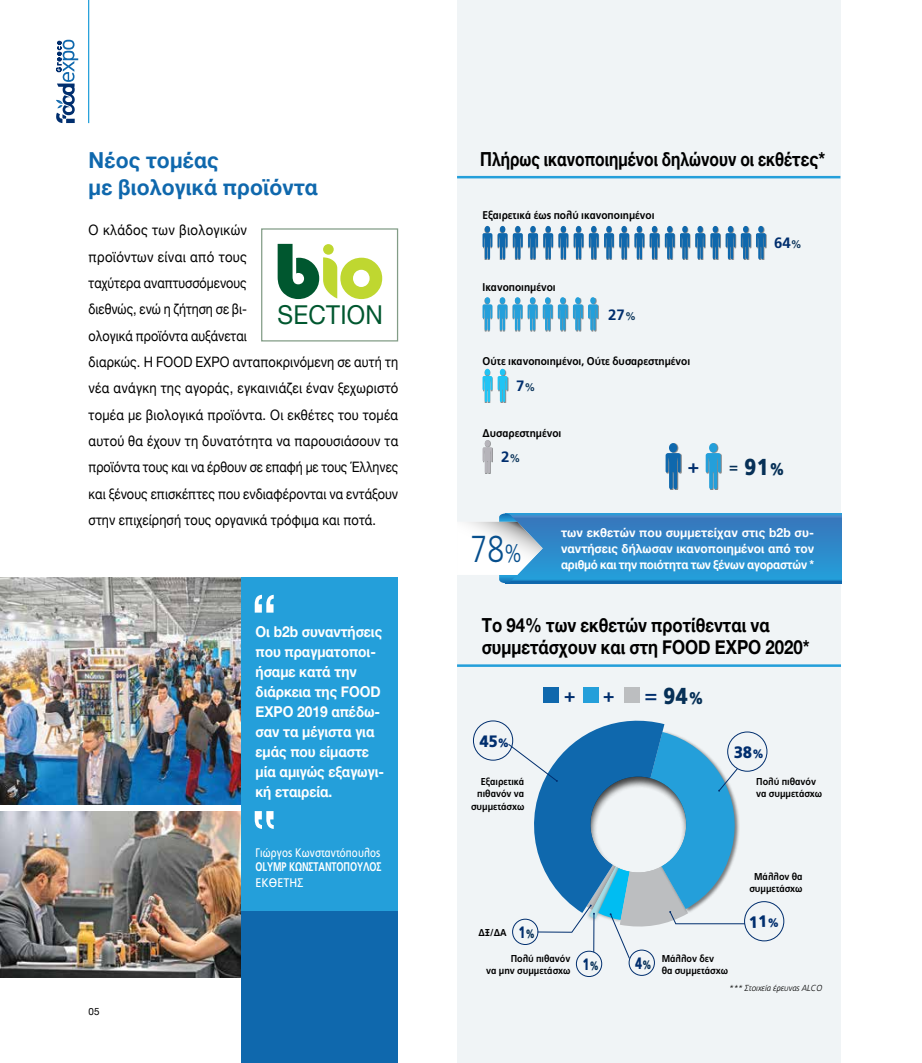
<style>
.page{position:relative;width:922px;height:1063px;background:#fff}
.page>*{position:absolute;margin:0;border:0;box-sizing:border-box;transform-origin:0 0}
.t1{font:300 37.5px "PF Catalog";color:#074f8d;scale:.81 1}
.t2{font:26px "Helvetica Neue";letter-spacing:.01em;color:#00572f;scale:.93 1}
.t3{font:900 23.12px "PF Catalog";color:#063057;scale:.9 1}
.t4{font:700 22px/26.2px "Helvetica Neue";letter-spacing:.01em;color:#0f68ad;scale:.96 1}
.t5{font:700 20px "PFDIN Display Pro";color:#002e6e}
.t6{font:700 19.38px/22.5px "Helvetica Neue";color:#000;scale:.87 1}
.t7{font:700 19.38px "Helvetica Neue";color:#000;scale:.81 1}
.t8{font:900 16.5px "PF Catalog";color:#002e6e;scale:.95 1}
.t9{font:900 16.5px "PF Catalog";color:#002e6e;scale:.72 1}
.t10{font:700 15px/20px "Helvetica Neue";letter-spacing:-.005em;color:#fff;scale:.92 1}
.t11{font:700 15px "PF Catalog";color:#002e6e}
.t12{font:14.38px/26.2px "Helvetica Neue";letter-spacing:.01em;color:#000;scale:.92 1}
.t13{font:700 12.5px/16.2px "Helvetica Neue";letter-spacing:-.015em;color:#fff;text-align:justify}
.t14{font:12.5px "PF Catalog";letter-spacing:.01em;color:#fff;scale:.81 1}
.t15{font:700 12.5px "PF Catalog";letter-spacing:-.01em;color:#fff;scale:.73 1}
.t16{font:12.5px "PF Catalog";letter-spacing:.01em;color:#fff;scale:.9 1}
.t17{font:700 11.25px "PF Catalog";color:#000;scale:.9 1}
.t18{font:700 10px/12.5px "PF Catalog";color:#000;text-align:center;scale:.9 1}
.t19{font:10px "Helvetica Neue";color:#000}
.t20{font:italic 300 8.75px "PF Catalog";color:#000;scale:.95 1}
.s1{font-size:11px;color:#063057}
.s2{font-weight:700;font-size:15px}
.s3{font-size:16.88px}
.s4{font-size:25px}
.s5{font-size:12.12px}
.s6{font-family:"PFDIN Display Pro";font-weight:700;font-size:20px;color:#002e6e}
.s7{font-weight:900;font-size:16.5px;color:#002e6e}
.s8{font-weight:900;font-size:12.12px;color:#063057}
.s9{font-size:12.12px;color:#063057}
</style>
<div class="page">
<img style="left:0;top:578px;width:241px;height:226px">
<img style="left:0;top:811px;width:241px;height:167px">
<div style="left:457px;top:0;width:383px;height:1063px;background:#f0f4f6"></div>
<div style="left:576px;top:951px;width:25px;height:26px;border:1px solid #002e6e;border-radius:50%"></div>
<div style="left:628px;top:950px;width:26px;height:26px;border:1px solid #002e6e;border-radius:50%"></div>
<div style="left:473px;top:721px;width:40px;height:39px;border:1px solid #002e6e;border-radius:50%"></div>
<div style="left:744px;top:901px;width:40px;height:40px;border:1px solid #002e6e;border-radius:50%"></div>
<div style="left:241px;top:911px;width:157px;height:152px;background:#0f68ad"></div>
<div style="left:241px;top:578px;width:157px;height:333px;background:#249fda"></div>
<svg style="left:255px;top:595px;width:19px;height:18px"></svg>
<svg style="left:255px;top:811px;width:19px;height:18px"></svg>
<hr style="left:457px;top:664px;width:383px;height:3px;background:#249fda">
<hr style="left:457px;top:176px;width:383px;height:2px;background:#249fda">
<svg style="left:542px;top:513px;width:298px;height:70px;background:#2d89c9"></svg>
<svg style="left:457px;top:513px;width:85px;height:70px"></svg>
<div style="left:666px;top:444px;width:15px;height:46px;background:#000;opacity:.44"></div>
<svg style="left:665px;top:453px;width:15px;height:36px"></svg>
<svg style="left:668px;top:443px;width:9px;height:10px"></svg>
<div style="left:706px;top:444px;width:15px;height:46px;background:#000;opacity:.44"></div>
<svg style="left:705px;top:453px;width:15px;height:36px"></svg>
<div style="left:709px;top:443px;width:8px;height:10px;background:#249fda;border-radius:50%"></div>
<div style="left:483px;top:227px;width:283px;height:33px;background:#000;opacity:.44"></div>
<svg style="left:482px;top:226px;width:25px;height:33px"></svg>
<svg style="left:513px;top:226px;width:9px;height:33px"></svg>
<svg style="left:528px;top:226px;width:70px;height:33px"></svg>
<svg style="left:604px;top:226px;width:9px;height:33px"></svg>
<svg style="left:619px;top:226px;width:70px;height:33px"></svg>
<svg style="left:695px;top:226px;width:9px;height:33px"></svg>
<svg style="left:710px;top:226px;width:55px;height:33px"></svg>
<svg style="left:742px;top:226px;width:6px;height:7px"></svg>
<div style="left:483px;top:369px;width:25px;height:34px;background:#000;opacity:.44"></div>
<div style="left:484px;top:369px;width:6px;height:7px;background:#20c4f4;border-radius:50%"></div>
<svg style="left:482px;top:376px;width:25px;height:26px"></svg>
<div style="left:499px;top:369px;width:6px;height:7px;background:#20c4f4;border-radius:50%"></div>
<div style="left:483px;top:441px;width:10px;height:33px;background:#000;opacity:.44"></div>
<svg style="left:482px;top:447px;width:10px;height:26px"></svg>
<div style="left:484px;top:440px;width:6px;height:7px;background:#b6b4ba;border-radius:50%"></div>
<div style="left:483px;top:298px;width:115px;height:33px;background:#000;opacity:.44"></div>
<svg style="left:482px;top:297px;width:100px;height:34px"></svg>
<svg style="left:588px;top:297px;width:9px;height:34px"></svg>
<div style="left:542px;top:688px;width:16px;height:15px;background:#0f68ad"></div>
<div style="left:583px;top:688px;width:15px;height:15px;background:#249fda"></div>
<div style="left:624px;top:688px;width:15px;height:15px;background:#bcbec0"></div>
<div style="left:261px;top:228px;width:137px;height:114px;background:#fff;border:1px solid #829c86"></div>
<svg style="left:277px;top:244px;width:105px;height:55px"></svg>
<hr style="left:88px;top:0;width:1px;height:123px;background:#249fda">
<svg style="left:56px;top:40px;width:22px;height:83px"></svg>
<svg style="left:507px;top:720px;width:270px;height:239px"></svg>
<h3 class="t4" style="left:89px;top:148px;width:240px">Νέος τομέας<br>με βιολογικά προϊόντα</h3>
<p class="t12" style="left:89px;top:218px;width:338px">Ο κλάδος των βιολογικών<br>προϊόντων είναι από τους<br>ταχύτερα αναπτυσσόμενους<br>διεθνώς, ενώ η ζήτηση σε βι-<br>ολογικά προϊόντα αυξάνεται<br>διαρκώς. Η FOOD EXPO ανταποκρινόμενη σε αυτή τη νέα ανάγκη της αγοράς, εγκαινιάζει έναν ξεχωριστό τομέα με βιολογικά προϊόντα. Οι εκθέτες του τομέα αυτού θα έχουν τη δυνατότητα να παρουσιάσουν τα προϊόντα τους και να έρθουν σε επαφή με τους Έλληνες και ξένους επισκέπτες που ενδιαφέρονται να εντάξουν στην επιχείρησή τους οργανικά τρόφιμα και ποτά.</p>
<h2 class="t2" style="left:277px;top:296px;width:115px">SECTION</h2>
<p class="t10" style="left:255px;top:622px;width:141px">Οι b2b συναντήσεις που πραγματοποι&shy;ήσαμε κατά την διάρκεια της FOOD<br>EXPO 2019 απέδω&shy;σαν τα μέγιστα για εμάς που είμαστε μία αμιγώς εξαγωγι&shy;κή εταιρεία.</p>
<p class="t19" style="left:89px;top:1005px;width:13px">05</p>
<p class="t14" style="left:255px;top:845px;width:155px">Γιώργος Κωνσταντόπουλος</p>
<p class="t15" style="left:255px;top:859px;width:174px">OLYMP ΚΩΝΣΤΑΝΤΟΠΟΥΛΟΣ</p>
<p class="t16" style="left:255px;top:876px;width:55px">ΕΚΘΕΤΗΣ</p>
<h3 class="t7" style="left:480px;top:144px;width:427px">Πλήρως ικανοποιημένοι δηλώνουν οι εκθέτες*</h3>
<p class="t17" style="left:482px;top:209px;width:192px">Eξαιρετικά έως πολύ ικανοποιημένοι</p>
<p class="t17" style="left:482px;top:281px;width:83px">Ικανοποιημένοι</p>
<p class="t11" style="left:608px;top:306px;width:29px">27<span class="s1">%</span></p>
<p class="t11" style="left:774px;top:234px;width:29px">64<span class="s1">%</span></p>
<p class="t17" style="left:482px;top:354px;width:232px">Ούτε ικανοποιημένοι, Oύτε δυσαρεστημένοι</p>
<p class="t11" style="left:516px;top:377px;width:21px">7<span class="s1">%</span></p>
<p class="t17" style="left:482px;top:426px;width:89px">Δυσαρεστημένοι</p>
<p class="t11" style="left:501px;top:448px;width:21px">2<span class="s1">%</span></p>
<h3 class="t5" style="left:688px;top:455px;width:12px">+</h3>
<h3 class="t3" style="left:729px;top:453px;width:63px"><span class="s2">=</span> 91<span class="s3">%</span></h3>
<h1 class="t1" style="left:470px;top:528px;width:65px">78<span class="s4">%</span></h1>
<p class="t13" style="left:561px;top:524px;width:255px">των εκθετών που συμμετείχαν στις b2b συ&shy;ναντήσεις δήλωσαν ικανοποιημένοι από τον αριθμό και την ποιότητα των ξένων αγοραστών *</p>
<h3 class="t6" style="left:482px;top:614px;width:378px">Το 94% των εκθετών προτίθενται να συμμετάσχουν και στη FOOD EXPO 2020*</h3>
<p class="t8" style="left:479px;top:731px;width:33px">45<span class="s5">%</span></p>
<p class="t18" style="left:471px;top:775px;width:61px;text-align:right">Εξαιρετικά πιθανόν να συμμετάσχω</p>
<h3 class="t5" style="left:564px;top:684px;width:12px">+</h3>
<h3 class="t5" style="left:603px;top:684px;width:12px">+</h3>
<h3 class="t3" style="left:645px;top:683px;width:67px"><span class="s6">=</span> 94<span class="s3">%</span></h3>
<p class="t18" style="left:478px;top:926px;width:65px">ΔΞ/ΔΑ <span class="s7">1</span><span class="s8">%</span></p>
<p class="t8" style="left:733px;top:742px;width:33px">38<span class="s5">%</span></p>
<p class="t18" style="left:756px;top:775px;width:75px;text-align:left">Πολύ πιθανόν να συμμετάσχω</p>
<p class="t18" style="left:749px;top:870px;width:61px">Μάλλον θα συμμετάσχω</p>
<p class="t18" style="left:486px;top:952px;width:127px">Πολύ πιθανόν<br>να μην συμμετάσχω <sup>1</sup><sup>%</sup></p>
<p class="t18" style="left:661px;top:952px;width:75px;text-align:left">Μάλλον δεν<br>θα συμμετάσχω</p>
<p class="t9" style="left:635px;top:954px;width:25px">4<span class="s9">%</span></p>
<p class="t20" style="left:729px;top:983px;width:99px">*** Στοιχεία έρευνας ALCO</p>
</div>
